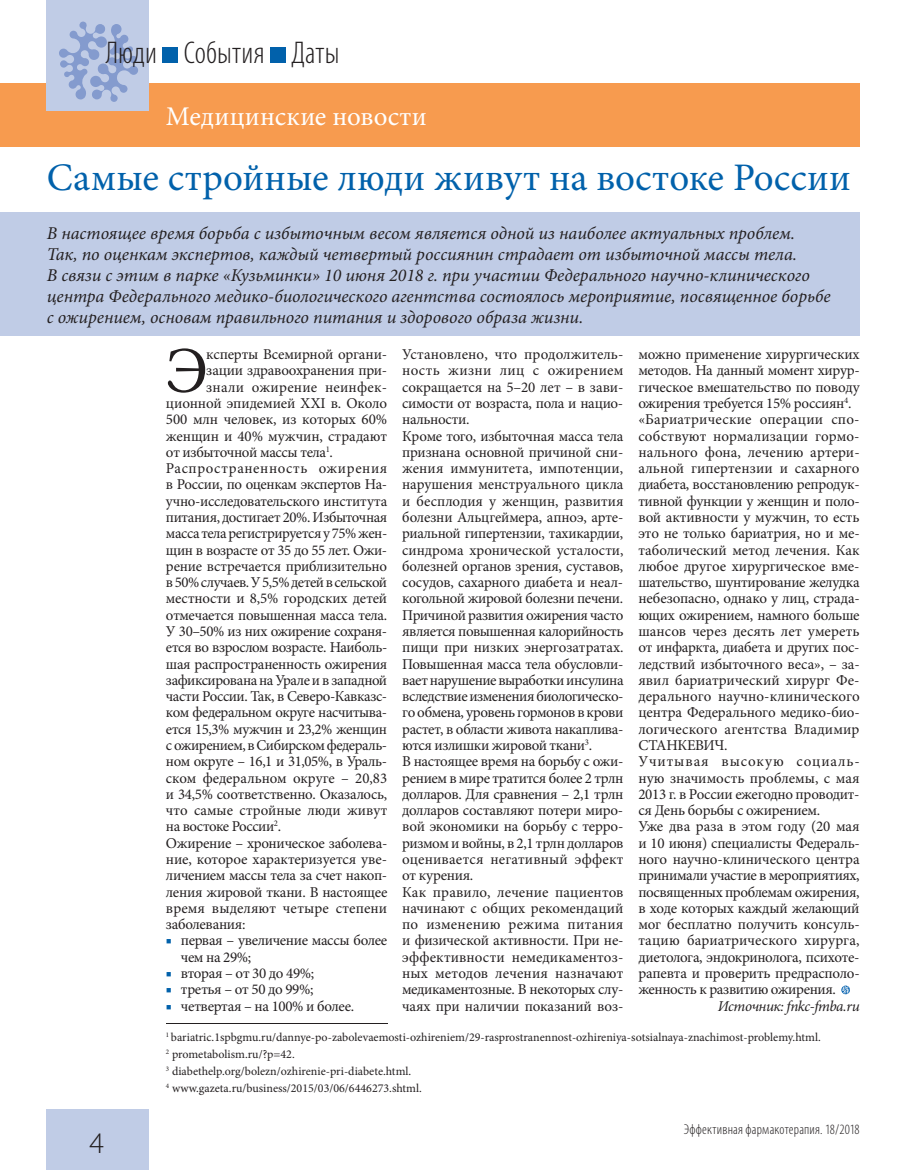
<style>
.page{position:relative;width:915px;height:1170px;background:#fff}
.page>*{position:absolute;margin:0;border:0;box-sizing:border-box;transform-origin:0 0}
.t1{font:65.1px "Minion Pro";color:#231f20}
.t2{font:39px "Minion Pro";letter-spacing:.005em;color:#0161ab}
.t3{font:300 condensed 31.5px "Myriad Pro";letter-spacing:.005em;color:#231f20}
.t4{font:300 30px "Myriad Pro";color:#231f20}
.t5{font:27px "Minion Pro";letter-spacing:.005em;color:#fff}
.t6{font:italic 18px/21px "Minion Pro";color:#231f20}
.t7{font:15px/16.4px "Minion Pro";letter-spacing:-.015em;color:#231f20}
.t8{font:15px "Minion Pro";letter-spacing:-.035em;color:#231f20}
.t9{font:15px "Minion Pro";letter-spacing:.04em;color:#231f20}
.t10{font:15px "Minion Pro";letter-spacing:.005em;color:#231f20}
.t11{font:15px "Minion Pro";letter-spacing:.015em;color:#231f20}
.t12{font:italic 15px "Minion Pro";letter-spacing:-.03em;color:#231f20}
.t13{font:300 condensed 14.25px "Myriad Pro";letter-spacing:.015em;color:#231f20}
.t14{font:12px/17.1px "Minion Pro";color:#231f20}
.s1{color:#0161ab}
</style>
<div class="page">
<div style="left:0;top:83px;width:859px;height:64px;background:#f79b4f"></div>
<div style="left:47px;top:0;width:102px;height:111px;background:#c0cce6"></div>
<div style="left:47px;top:1108px;width:102px;height:61px;background:#c0cce6"></div>
<svg style="left:59px;top:22px;width:79px;height:80px"></svg>
<div style="left:162px;top:47px;width:16px;height:16px;background:#0161ab"></div>
<div style="left:270px;top:47px;width:16px;height:16px;background:#0161ab"></div>
<div style="left:0;top:212px;width:859px;height:124px;background:#c0cce6"></div>
<svg style="left:841px;top:985px;width:8px;height:8px"></svg>
<hr style="left:166px;top:1023px;width:221px;height:1px;background:#231f20">
<h3 class="t3" style="left:106px;top:34px;width:235px">Люди События Даты</h3>
<h3 class="t5" style="left:166px;top:98px;width:262px">Медицинские новости</h3>
<h2 class="t2" style="left:47px;top:151px;width:805px">Самые стройные люди живут на востоке России</h2>
<p class="t6" style="left:47px;top:222px;width:785px">В настоящее время борьба с избыточным весом является одной из наиболее актуальных проблем.<br>Так, по оценкам экспертов, каждый четвертый россиянин страдает от избыточной массы тела.<br>В связи с этим в парке «Кузьминки» 10 июня 2018 г. при участии Федерального научно-клинического центра Федерального медико-биологического агентства состоялось мероприятие, посвященное борьбе с ожирением, основам правильного питания и здорового образа жизни.</p>
<h1 class="t1" style="left:166px;top:327px;width:43px">Э</h1>
<p class="t7" style="left:206px;top:346px;width:182px">ксперты Всемирной органи-</p>
<p class="t7" style="left:402px;top:346px;width:223px">Установлено, что продолжитель&shy;ность жизни лиц с ожирением сокращается на 5–20 лет – в зави&shy;симости от возраста, пола и нацио&shy;нальности.<br>Кроме того, избыточная масса тела признана основной причиной сни&shy;жения иммунитета, импотенции, нарушения менструального цикла и бесплодия у женщин, развития болезни Альцгеймера, апноэ, арте&shy;риальной гипертензии, тахикардии, синдрома хронической усталости, болезней органов зрения, суставов, сосудов, сахарного диабета и неал&shy;когольной жировой болезни печени.<br>Причиной развития ожирения часто является повышенная калорийность пищи при низких энергозатратах.<br>Повышенная масса тела обусловли&shy;вает нарушение выработки инсулина вследствие изменения биологическо&shy;го обмена, уровень гормонов в крови растет, в области живота накаплива&shy;ются излишки жировой ткани<sup>3</sup>.<br>В настоящее время на борьбу с ожи&shy;рением в мире тратится более 2 трлн долларов. Для сравнения – 2,1 трлн долларов составляют потери миро&shy;вой экономики на борьбу с терро&shy;ризмом и войны, в 2,1 трлн долларов оценивается негативный эффект от курения.<br>Как правило, лечение пациентов начинают с общих рекомендаций по изменению режима питания и физической активности. При не&shy;эффективности немедикаментоз&shy;ных методов лечения назначают медикаментозные. В некоторых слу&shy;чаях при наличии показаний воз-</p>
<p class="t7" style="left:638px;top:346px;width:223px">можно применение хирургических методов. На данный момент хирур&shy;гическое вмешательство по поводу ожирения требуется 15% россиян<sup>4</sup>. «Бариатрические операции спо&shy;собствуют нормализации гормо&shy;нального фона, лечению артери&shy;альной гипертензии и сахарного диабета, восстановлению репродук&shy;тивной функции у женщин и поло&shy;вой активности у мужчин, то есть это не только бариатрия, но и ме&shy;таболический метод лечения. Как любое другое хирургическое вме&shy;шательство, шунтирование желудка небезопасно, однако у лиц, страда&shy;ющих ожирением, намного больше шансов через десять лет умереть от инфаркта, диабета и других пос&shy;ледствий избыточного веса», – за&shy;явил бариатрический хирург Фе&shy;дерального научно-клинического центра Федерального медико-био&shy;логического агентства Владимир<br>СТАНКЕВИЧ.<br>Учитывая высокую социаль&shy;ную значимость проблемы, с мая<br>2013 г. в России ежегодно проводит&shy;ся День борьбы с ожирением.<br>Уже два раза в этом году (20 мая и 10 июня) специалисты Федераль&shy;ного научно-клинического центра принимали участие в мероприятиях, посвященных проблемам ожирения, в ходе которых каждый желающий мог бесплатно получить консуль&shy;тацию бариатрического хирурга, диетолога, эндокринолога, психоте&shy;рапевта и проверить предрасполо&shy;женность к развитию ожирения.</p>
<p class="t7" style="left:206px;top:362px;width:182px">зации здравоохранения при-</p>
<p class="t11" style="left:206px;top:377px;width:182px">знали ожирение неинфек-</p>
<p class="t7" style="left:166px;top:395px;width:222px">ционной эпидемией XXI в. Около</p>
<p class="t7" style="left:166px;top:411px;width:223px">500 млн человек, из которых 60%</p>
<p class="t7" style="left:166px;top:427px;width:222px">женщин и 40% мужчин, страдают</p>
<p class="t7" style="left:166px;top:444px;width:168px">от избыточной массы тела<sup>1</sup>.</p>
<p class="t9" style="left:166px;top:458px;width:223px">Распространенность ожирения</p>
<p class="t7" style="left:166px;top:476px;width:222px">в России, по оценкам экспертов На-</p>
<p class="t7" style="left:166px;top:493px;width:223px">учно-исследовательского института</p>
<p class="t7" style="left:166px;top:509px;width:223px">питания, достигает 20%. Избыточная</p>
<p class="t7" style="left:166px;top:525px;width:223px">масса тела регистрируется у 75% жен-</p>
<p class="t7" style="left:166px;top:541px;width:223px">щин в возрасте от 35 до 55 лет. Ожи-</p>
<p class="t7" style="left:166px;top:558px;width:222px">рение встречается приблизительно</p>
<p class="t8" style="left:166px;top:572px;width:222px">в 50% случаев. У 5,5% детей в сельской</p>
<p class="t7" style="left:166px;top:590px;width:222px">местности и 8,5% городских детей</p>
<p class="t7" style="left:166px;top:606px;width:223px">отмечается повышенная масса тела.</p>
<p class="t7" style="left:166px;top:623px;width:223px">У 30–50% из них ожирение сохраня-</p>
<p class="t7" style="left:166px;top:639px;width:223px">ется во взрослом возрасте. Наиболь-</p>
<p class="t7" style="left:166px;top:655px;width:223px">шая распространенность ожирения</p>
<p class="t7" style="left:166px;top:672px;width:223px">зафиксирована на Урале и в западной</p>
<p class="t7" style="left:166px;top:688px;width:223px">части России. Так, в Северо-Кавказс-</p>
<p class="t7" style="left:166px;top:704px;width:223px">ком федеральном округе насчитыва-</p>
<p class="t7" style="left:166px;top:720px;width:222px">ется 15,3% мужчин и 23,2% женщин</p>
<p class="t7" style="left:166px;top:737px;width:222px">с ожирением, в Сибирском федераль-</p>
<p class="t7" style="left:166px;top:753px;width:222px">ном округе – 16,1 и 31,05%, в Ураль-</p>
<p class="t7" style="left:166px;top:769px;width:223px">ском федеральном округе – 20,83</p>
<p class="t7" style="left:166px;top:785px;width:222px">и 34,5% соответственно. Оказалось,</p>
<p class="t7" style="left:166px;top:802px;width:223px">что самые стройные люди живут</p>
<p class="t7" style="left:166px;top:818px;width:117px">на востоке России<sup>2</sup>.</p>
<p class="t7" style="left:166px;top:834px;width:223px">Ожирение – хроническое заболева-</p>
<p class="t7" style="left:166px;top:851px;width:222px">ние, которое характеризуется уве-</p>
<p class="t7" style="left:166px;top:867px;width:223px">личением массы тела за счет накоп-</p>
<p class="t7" style="left:166px;top:883px;width:223px">ления жировой ткани. В настоящее</p>
<p class="t10" style="left:166px;top:897px;width:223px">время выделяют четыре степени</p>
<p class="t7" style="left:166px;top:916px;width:81px">заболевания:</p>
<p class="t7" style="left:181px;top:932px;width:208px;text-indent:-15px"><span class="s1">■</span> первая – увеличение массы более чем на 29%;</p>
<p class="t7" style="left:166px;top:964px;width:150px"><span class="s1">■</span> вторая – от 30 до 49%;</p>
<p class="t7" style="left:166px;top:981px;width:149px"><span class="s1">■</span> третья – от 50 до 99%;</p>
<p class="t7" style="left:166px;top:997px;width:190px"><span class="s1">■</span> четвертая – на 100% и более.</p>
<p class="t12" style="left:717px;top:995px;width:143px">Источник: fnkc-fmba.ru</p>
<p class="t14" style="left:166px;top:1028px;width:656px"><sup>1</sup> bariatric.1spbgmu.ru/dannye-po-zabolevaemosti-ozhireniem/29-rasprostranennost-ozhireniya-sotsialnaya-znachimost-problemy.html.<br><sup>2</sup> prometabolism.ru/?p=42.<br><sup>3</sup> diabethelp.org/bolezn/ozhirenie-pri-diabete.html.<br><sup>4</sup> www.gazeta.ru/business/2015/03/06/6446273.shtml.</p>
<h3 class="t4" style="left:89px;top:1125px;width:16px">4</h3>
<p class="t13" style="left:683px;top:1120px;width:177px">Эффективная фармакотерапия. 18/2018</p>
</div>
